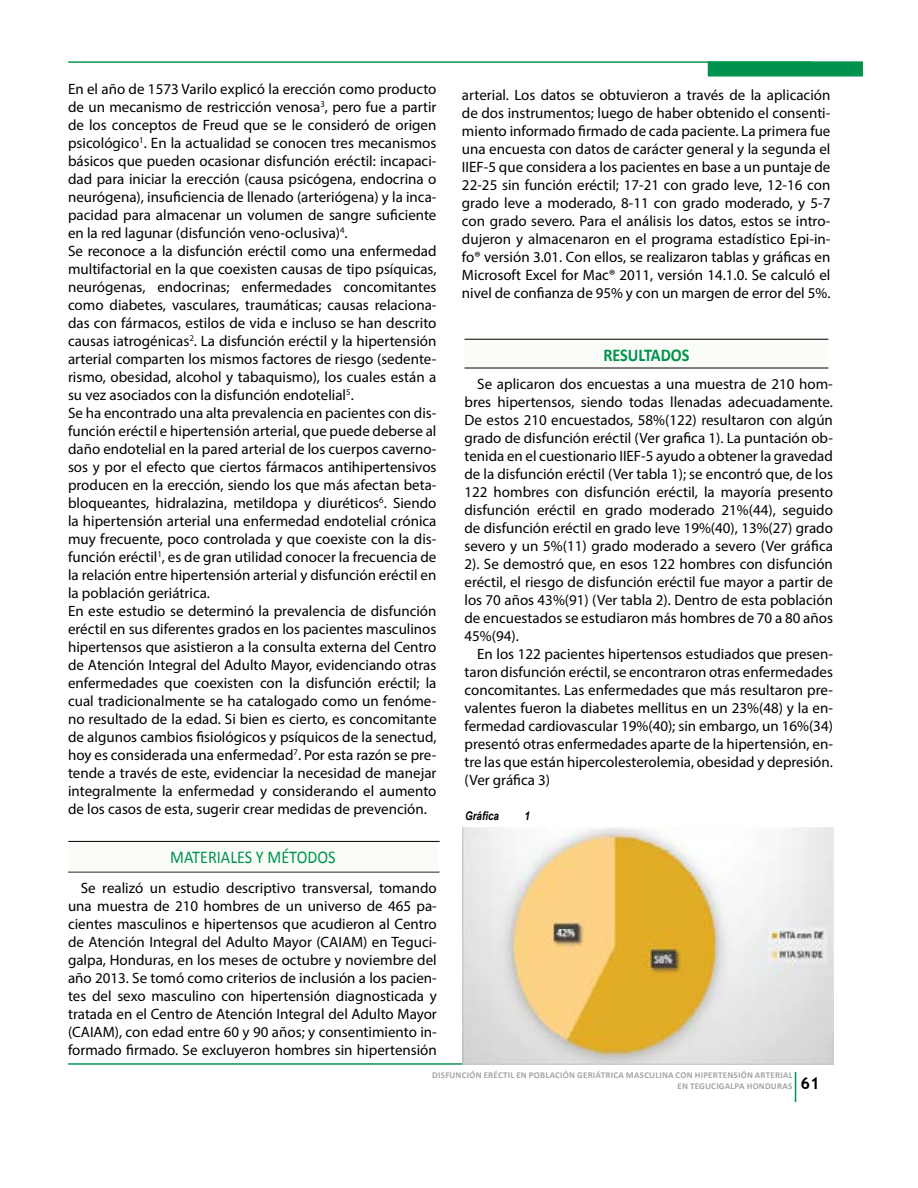
<style>
.page{position:relative;width:918px;height:1188px;background:#fff}
.page>*{position:absolute;margin:0;border:0;box-sizing:border-box;transform-origin:0 0}
.t1{font:18px "Calibri";color:#00934d;scale:.9 1}
.t2{font:700 18px "Calibri";color:#00934d;scale:.9 1}
.t3{font:700 16.5px "Trebuchet MS";color:#000}
.t4{font:15px/18px "Myriad Pro";color:#000;text-align:justify}
.t5{font:italic 700 12px "Arial Narrow";color:#000}
.t6{font:700 9px/10.8px "Calibri";letter-spacing:.025em;color:#a5a5a5;text-align:right}
</style>
<div class="page">
<hr style="left:68px;top:61px;width:743px;height:2px;background:#00934d">
<div style="left:708px;top:61px;width:155px;height:16px;background:#00934d;border:1px solid #00934d"></div>
<hr style="left:68px;top:1063px;width:765px;height:2px;background:#00934d">
<hr style="left:795px;top:1072px;width:1px;height:30px;background:#00934d">
<div style="left:464px;top:339px;width:364px;height:28px;background:#f9fcf7"></div>
<hr style="left:464px;top:339px;width:364px;height:1px;background:#000">
<hr style="left:464px;top:368px;width:364px;height:1px;background:#000">
<hr style="left:68px;top:841px;width:372px;height:1px;background:#000">
<hr style="left:68px;top:872px;width:371px;height:1px;background:#000">
<img style="left:463px;top:828px;width:370px;height:237px">
<p class="t4" style="left:68px;top:79px;width:370px;text-align:left">En el año de 1573 Varilo explicó la erección como producto de un mecanismo de restricción venosa<sup>3</sup>, pero fue a partir de los conceptos de Freud que se le consideró de origen psicológico<sup>1</sup>. En la actualidad se conocen tres mecanismos básicos que pueden ocasionar disfunción eréctil: incapaci&shy;dad para iniciar la erección (causa psicógena, endocrina o neurógena), insuficiencia de llenado (arteriógena) y la inca&shy;pacidad para almacenar un volumen de sangre suficiente en la red lagunar (disfunción veno-oclusiva)<sup>4</sup>.<br>Se reconoce a la disfunción eréctil como una enfermedad multifactorial en la que coexisten causas de tipo psíquicas, neurógenas, endocrinas; enfermedades concomitantes como diabetes, vasculares, traumáticas; causas relaciona&shy;das con fármacos, estilos de vida e incluso se han descrito causas iatrogénicas<sup>2</sup>. La disfunción eréctil y la hipertensión arterial comparten los mismos factores de riesgo (sedente&shy;rismo, obesidad, alcohol y tabaquismo), los cuales están a su vez asociados con la disfunción endotelial<sup>5</sup>.<br>Se ha encontrado una alta prevalencia en pacientes con dis&shy;función eréctil e hipertensión arterial, que puede deberse al daño endotelial en la pared arterial de los cuerpos caverno&shy;sos y por el efecto que ciertos fármacos antihipertensivos producen en la erección, siendo los que más afectan beta&shy;bloqueantes, hidralazina, metildopa y diuréticos<sup>6</sup>. Siendo la hipertensión arterial una enfermedad endotelial crónica muy frecuente, poco controlada y que coexiste con la dis&shy;función eréctil<sup>1</sup>, es de gran utilidad conocer la frecuencia de la relación entre hipertensión arterial y disfunción eréctil en la población geriátrica.<br>En este estudio se determinó la prevalencia de disfunción eréctil en sus diferentes grados en los pacientes masculinos hipertensos que asistieron a la consulta externa del Centro de Atención Integral del Adulto Mayor, evidenciando otras enfermedades que coexisten con la disfunción eréctil; la cual tradicionalmente se ha catalogado como un fenóme&shy;no resultado de la edad. Si bien es cierto, es concomitante de algunos cambios fisiológicos y psíquicos de la senectud, hoy es considerada una enfermedad<sup>7</sup>. Por esta razón se pre&shy;tende a través de este, evidenciar la necesidad de manejar integralmente la enfermedad y considerando el aumento de los casos de esta, sugerir crear medidas de prevención.</p>
<p class="t1" style="left:170px;top:845px;width:185px">MATERIALES Y MÉTODOS</p>
<p class="t4" style="left:68px;top:879px;width:370px;text-indent:13px">Se realizó un estudio descriptivo transversal, tomando una muestra de 210 hombres de un universo de 465 pa&shy;cientes masculinos e hipertensos que acudieron al Centro de Atención Integral del Adulto Mayor (CAIAM) en Teguci&shy;galpa, Honduras, en los meses de octubre y noviembre del año 2013. Se tomó como criterios de inclusión a los pacien&shy;tes del sexo masculino con hipertensión diagnosticada y tratada en el Centro de Atención Integral del Adulto Mayor (CAIAM), con edad entre 60 y 90 años; y consentimiento in&shy;formado firmado. Se excluyeron hombres sin hipertensión</p>
<p class="t4" style="left:462px;top:86px;width:370px">arterial. Los datos se obtuvieron a través de la aplicación de dos instrumentos; luego de haber obtenido el consenti&shy;miento informado firmado de cada paciente. La primera fue una encuesta con datos de carácter general y la segunda el IIEF-5 que considera a los pacientes en base a un puntaje de 22-25 sin función eréctil; 17-21 con grado leve, 12-16 con grado leve a moderado, 8-11 con grado moderado, y 5-7 con grado severo. Para el análisis los datos, estos se intro&shy;dujeron y almacenaron en el programa estadístico Epi-in&shy;fo® versión 3.01. Con ellos, se realizaron tablas y gráficas en Microsoft Excel for Mac® 2011, versión 14.1.0. Se calculó el nivel de confianza de 95% y con un margen de error del 5%.</p>
<p class="t2" style="left:603px;top:343px;width:97px">RESULTADOS</p>
<p class="t4" style="left:464px;top:374px;width:370px;text-indent:13px">Se aplicaron dos encuestas a una muestra de 210 hom&shy;bres hipertensos, siendo todas llenadas adecuadamente.<br>De estos 210 encuestados, 58%(122) resultaron con algún grado de disfunción eréctil (Ver grafica 1). La puntación ob&shy;tenida en el cuestionario IIEF-5 ayudo a obtener la gravedad de la disfunción eréctil (Ver tabla 1); se encontró que, de los 122 hombres con disfunción eréctil, la mayoría presento disfunción eréctil en grado moderado 21%(44), seguido de disfunción eréctil en grado leve 19%(40), 13%(27) grado severo y un 5%(11) grado moderado a severo (Ver gráfica 2). Se demostró que, en esos 122 hombres con disfunción eréctil, el riesgo de disfunción eréctil fue mayor a partir de los 70 años 43%(91) (Ver tabla 2). Dentro de esta población de encuestados se estudiaron más hombres de 70 a 80 años 45%(94).</p>
<p class="t4" style="left:464px;top:644px;width:370px;text-indent:13px">En los 122 pacientes hipertensos estudiados que presen&shy;taron disfunción eréctil, se encontraron otras enfermedades concomitantes. Las enfermedades que más resultaron pre&shy;valentes fueron la diabetes mellitus en un 23%(48) y la en&shy;fermedad cardiovascular 19%(40); sin embargo, un 16%(34) presentó otras enfermedades aparte de la hipertensión, en&shy;tre las que están hipercolesterolemia, obesidad y depresión. (Ver gráfica 3)</p>
<p class="t5" style="left:465px;top:807px;width:35px">Gráfica</p>
<p class="t5" style="left:525px;top:807px;width:7px">1</p>
<p class="t6" style="left:432px;top:1069px;width:362px">DISFUNCIÓN ERÉCTIL EN POBLACIÓN GERIÁTRICA MASCULINA CON HIPERTENSIÓN ARTERIAL<br>EN TEGUCIGALPA HONDURAS</p>
<p class="t3" style="left:801px;top:1073px;width:21px">61</p>
</div>
